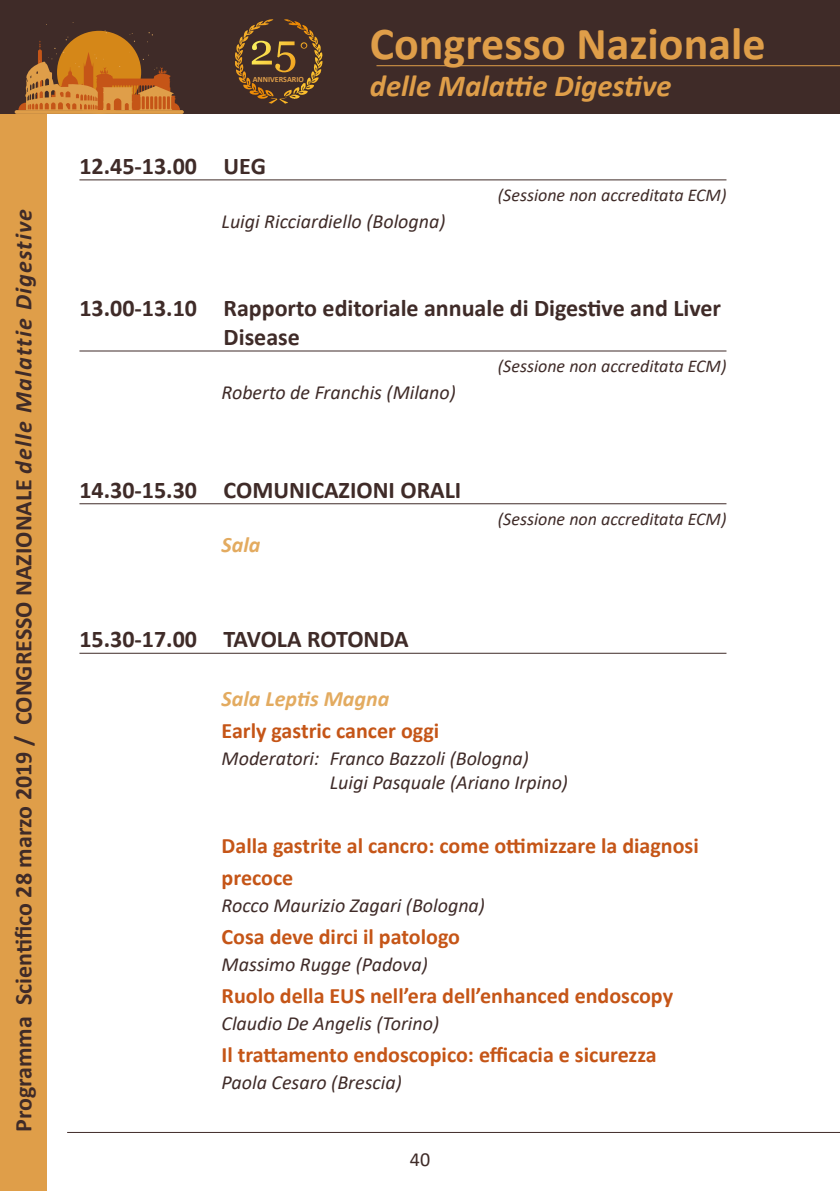
<style>
.page{position:relative;width:840px;height:1191px;background:#fff}
.page>*{position:absolute;margin:0;border:0;box-sizing:border-box;transform-origin:0 0}
.t1{font:700 46px "Calibri";color:#df9e49}
.t2{font:italic 700 30.6px "Calibri";color:#df9e49}
.t3{font:700 24px/28.8px "Calibri";color:#3f2b28}
.t4{font:700 22px/32px "Calibri";color:#c55517}
.t5{font:italic 700 22px "Calibri";color:#e3ab60}
.t6{font:italic 20px/24px "Calibri";color:#3f2b28}
.t7{font:20px "Calibri";color:#3f2b28}
.t8{font:italic 18px "Calibri";color:#3f2b28}
.t9{font:700 8px "Calibri";color:#df9e49}
.s1{font-style:italic}
</style>
<div class="page">
<div style="left:0;top:0;width:46px;height:1191px;background:#df9e49"></div>
<div style="left:0;top:0;width:839px;height:113px;background:#3f2b28"></div>
<hr style="left:67px;top:1132px;width:772px;height:1px;background:#3f2b28">
<hr style="left:376px;top:65px;width:463px;height:1px;background:#df9e49">
<svg style="left:15px;top:110px;width:169px;height:4px"></svg>
<svg style="left:18px;top:22px;width:162px;height:88px"></svg>
<svg style="left:243px;top:19px;width:70px;height:53px"></svg>
<hr style="left:79px;top:179px;width:647px;height:1px;background:#3f2b28">
<hr style="left:79px;top:351px;width:647px;height:1px;background:#3f2b28">
<hr style="left:79px;top:503px;width:647px;height:1px;background:#3f2b28">
<hr style="left:79px;top:653px;width:647px;height:1px;background:#3f2b28">
<p class="t3" style="left:9px;top:1132px;width:925px;rotate:-90deg">Programma Scientifico 28 marzo 2019 / CONGRESSO NAZIONALE <span class="s1">delle Malattie Digestive</span></p>
<p class="t9" style="left:252px;top:73px;width:53px">ANNIVERSARIO</p>
<p class="t3" style="left:79px;top:151px;width:188px">12.45-13.00 UEG</p>
<h1 class="t1" style="left:369px;top:12px;width:397px">Congresso Nazionale</h1>
<h2 class="t2" style="left:369px;top:64px;width:303px">delle Malattie Digestive</h2>
<p class="t8" style="left:497px;top:183px;width:230px">(Sessione non accreditata ECM)</p>
<p class="t6" style="left:221px;top:209px;width:225px">Luigi Ricciardiello (Bologna)</p>
<p class="t3" style="left:223px;top:293px;width:498px;text-indent:-144px">13.00-13.10 Rapporto editoriale annuale di Digestive and Liver<br>Disease</p>
<p class="t8" style="left:497px;top:354px;width:230px">(Sessione non accreditata ECM)</p>
<p class="t6" style="left:221px;top:380px;width:236px">Roberto de Franchis (Milano)</p>
<p class="t3" style="left:79px;top:475px;width:383px">14.30-15.30 COMUNICAZIONI ORALI</p>
<p class="t5" style="left:221px;top:528px;width:40px">Sala</p>
<p class="t3" style="left:79px;top:624px;width:330px">15.30-17.00 TAVOLA ROTONDA</p>
<p class="t8" style="left:497px;top:506px;width:230px">(Sessione non accreditata ECM)</p>
<p class="t5" style="left:221px;top:683px;width:169px">Sala Leptis Magna</p>
<p class="t4" style="left:221px;top:714px;width:219px">Early gastric cancer oggi</p>
<p class="t6" style="left:329px;top:745px;width:240px;text-indent:-108px">Moderatori: Franco Bazzoli (Bologna)<br>Luigi Pasquale (Ariano Irpino)</p>
<p class="t4" style="left:221px;top:829px;width:478px">Dalla gastrite al cancro: come ottimizzare la diagnosi precoce</p>
<p class="t6" style="left:221px;top:892px;width:265px">Rocco Maurizio Zagari (Bologna)</p>
<p class="t4" style="left:221px;top:920px;width:240px">Cosa deve dirci il patologo</p>
<p class="t6" style="left:221px;top:951px;width:207px">Massimo Rugge (Padova)</p>
<p class="t4" style="left:221px;top:979px;width:452px">Ruolo della EUS nell’era dell’enhanced endoscopy</p>
<p class="t6" style="left:221px;top:1010px;width:219px">Claudio De Angelis (Torino)</p>
<p class="t4" style="left:221px;top:1038px;width:436px">Il trattamento endoscopico: efficacia e sicurezza</p>
<p class="t6" style="left:221px;top:1069px;width:181px">Paola Cesaro (Brescia)</p>
<p class="t7" style="left:409px;top:1145px;width:22px">40</p>
</div>
